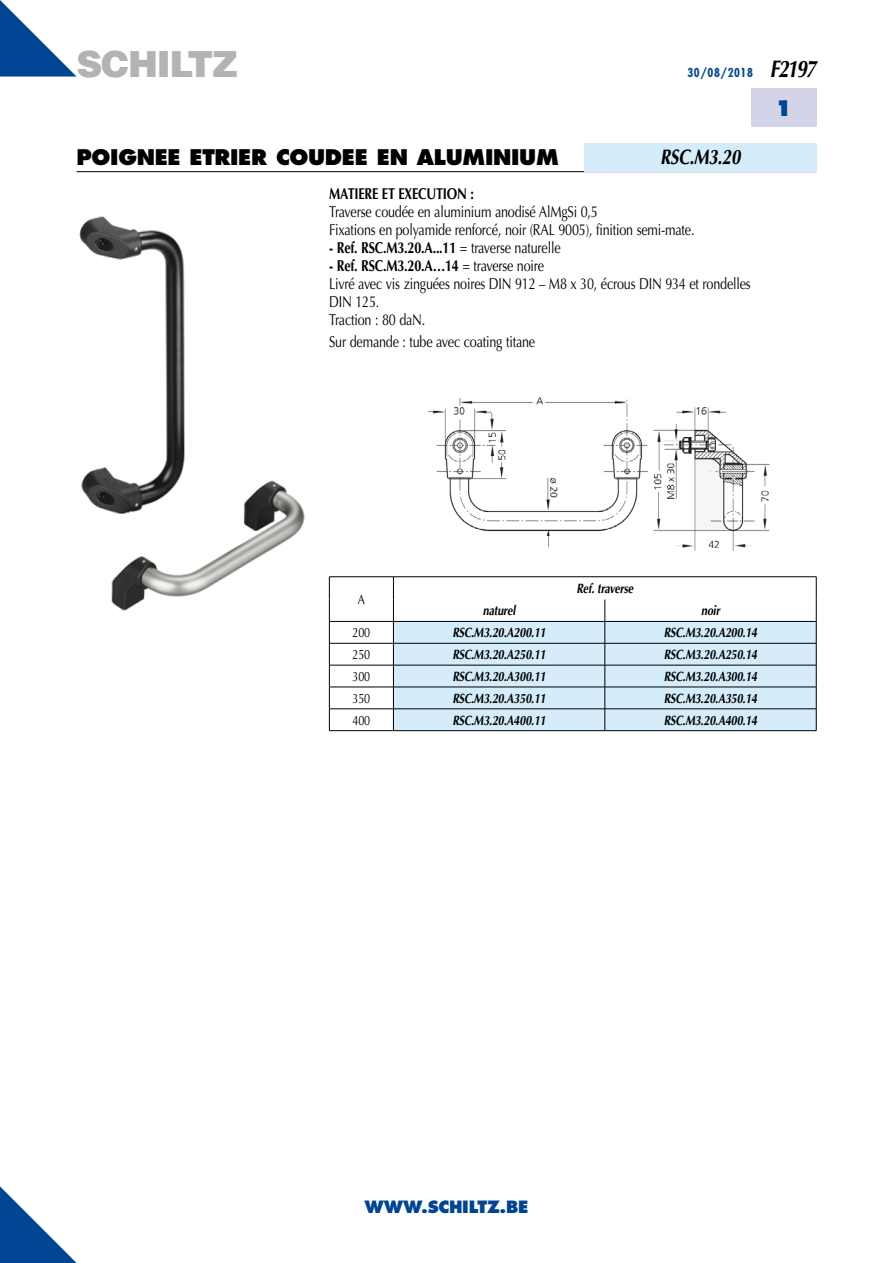
<style>
.page{position:relative;width:893px;height:1263px;background:#fff}
.page>*{position:absolute;margin:0;border:0;box-sizing:border-box;transform-origin:0 0}
.t1{font:900 36px "Helvetica";letter-spacing:-.035em;color:#b1b3b4}
.t2{font:800 21px "Futura";letter-spacing:-.015em;color:#000}
.t3{font:italic 700 21px "Optima";letter-spacing:-.015em;color:#000;scale:.8 1}
.t4{font:800 21px "Futura";color:#004494}
.t5{font:800 16.5px "Futura";letter-spacing:-.015em;color:#004494}
.t6{font:15.75px/18px "Optima";letter-spacing:-.015em;color:#000;scale:.8 1}
.t7{font:700 15.75px "Optima";letter-spacing:-.015em;color:#000;scale:.8 1}
.t8{font:italic 700 13.5px "Optima";letter-spacing:-.015em;color:#000;scale:.8 1}
.t9{font:13.5px "Optima";letter-spacing:-.015em;color:#000;scale:.8 1}
.t10{font:700 condensed 12px "Futura";letter-spacing:.05em;color:#004494}
.s1{font-family:"Optima";font-style:italic;font-stretch:normal;font-size:24px;color:#000}
.s2{font-weight:400}
.s3{font-weight:700}
</style>
<div class="page">
<svg style="left:0;top:1186px;width:77px;height:77px"></svg>
<hr style="left:77px;top:171px;width:739px;height:1px;background:#000">
<div style="left:751px;top:89px;width:65px;height:38px;background:#d3d4e9"></div>
<svg style="left:0;top:0;width:77px;height:77px"></svg>
<div style="left:584px;top:143px;width:232px;height:28px;background:#d5edfa"></div>
<img style="left:428px;top:397px;width:342px;height:154px">
<img style="left:111px;top:480px;width:194px;height:131px">
<hr style="left:329px;top:576px;width:64px;height:1px;background:#000">
<hr style="left:393px;top:576px;width:212px;height:1px;background:#000">
<hr style="left:605px;top:576px;width:211px;height:1px;background:#000">
<svg style="left:329px;top:577px;width:488px;height:154px"></svg>
<hr style="left:393px;top:730px;width:212px;height:1px;background:#000">
<hr style="left:605px;top:730px;width:211px;height:1px;background:#000">
<img style="left:79px;top:216px;width:112px;height:325px">
<h1 class="t1" style="left:77px;top:40px;width:163px">SCHILTZ</h1>
<p class="t10" style="left:687px;top:65px;width:130px">30/08/2018 <span class="s1">F2197</span></p>
<h2 class="t4" style="left:775px;top:95px;width:19px">1</h2>
<h2 class="t2" style="left:77px;top:144px;width:484px">POIGNEE ETRIER COUDEE EN ALUMINIUM</h2>
<h2 class="t3" style="left:660px;top:145px;width:102px">RSC.M3.20</h2>
<p class="t7" style="left:329px;top:184px;width:183px">MATIERE ET EXECUTION :</p>
<p class="t6" style="left:329px;top:202px;width:458px">Traverse coudée en aluminium anodisé AlMgSi 0,5<br>Fixations en polyamide renforcé, noir (RAL 9005), finition semi-mate.</p>
<p class="t7" style="left:329px;top:238px;width:291px">- Ref. RSC.M3.20.A...11 <span class="s2">= traverse naturelle</span></p>
<p class="t6" style="left:329px;top:256px;width:528px"><span class="s3">- Ref. RSC.M3.20.A…14</span> = traverse noire<br>Livré avec vis zinguées noires DIN 912 – M8 x 30, écrous DIN 934 et rondelles DIN 125.<br>Traction : 80 daN.</p>
<p class="t6" style="left:329px;top:333px;width:259px">Sur demande : tube avec coating titane</p>
<p class="t9" style="left:358px;top:592px;width:11px">A</p>
<p class="t8" style="left:576px;top:580px;width:73px">Ref. traverse</p>
<p class="t8" style="left:483px;top:603px;width:42px">naturel</p>
<p class="t8" style="left:701px;top:603px;width:25px">noir</p>
<p class="t9" style="left:353px;top:625px;width:24px">200</p>
<p class="t8" style="left:452px;top:625px;width:118px">RSC.M3.20.A200.11</p>
<p class="t8" style="left:664px;top:625px;width:118px">RSC.M3.20.A200.14</p>
<p class="t9" style="left:353px;top:647px;width:24px">250</p>
<p class="t8" style="left:452px;top:647px;width:118px">RSC.M3.20.A250.11</p>
<p class="t8" style="left:664px;top:647px;width:118px">RSC.M3.20.A250.14</p>
<p class="t9" style="left:353px;top:668px;width:24px">300</p>
<p class="t8" style="left:452px;top:668px;width:118px">RSC.M3.20.A300.11</p>
<p class="t8" style="left:664px;top:668px;width:118px">RSC.M3.20.A300.14</p>
<p class="t9" style="left:353px;top:690px;width:24px">350</p>
<p class="t8" style="left:452px;top:690px;width:118px">RSC.M3.20.A350.11</p>
<p class="t8" style="left:664px;top:690px;width:118px">RSC.M3.20.A350.14</p>
<p class="t9" style="left:353px;top:712px;width:24px">400</p>
<p class="t8" style="left:452px;top:712px;width:118px">RSC.M3.20.A400.11</p>
<p class="t8" style="left:664px;top:712px;width:118px">RSC.M3.20.A400.14</p>
<p class="t5" style="left:365px;top:1197px;width:165px">WWW.SCHILTZ.BE</p>
</div>
